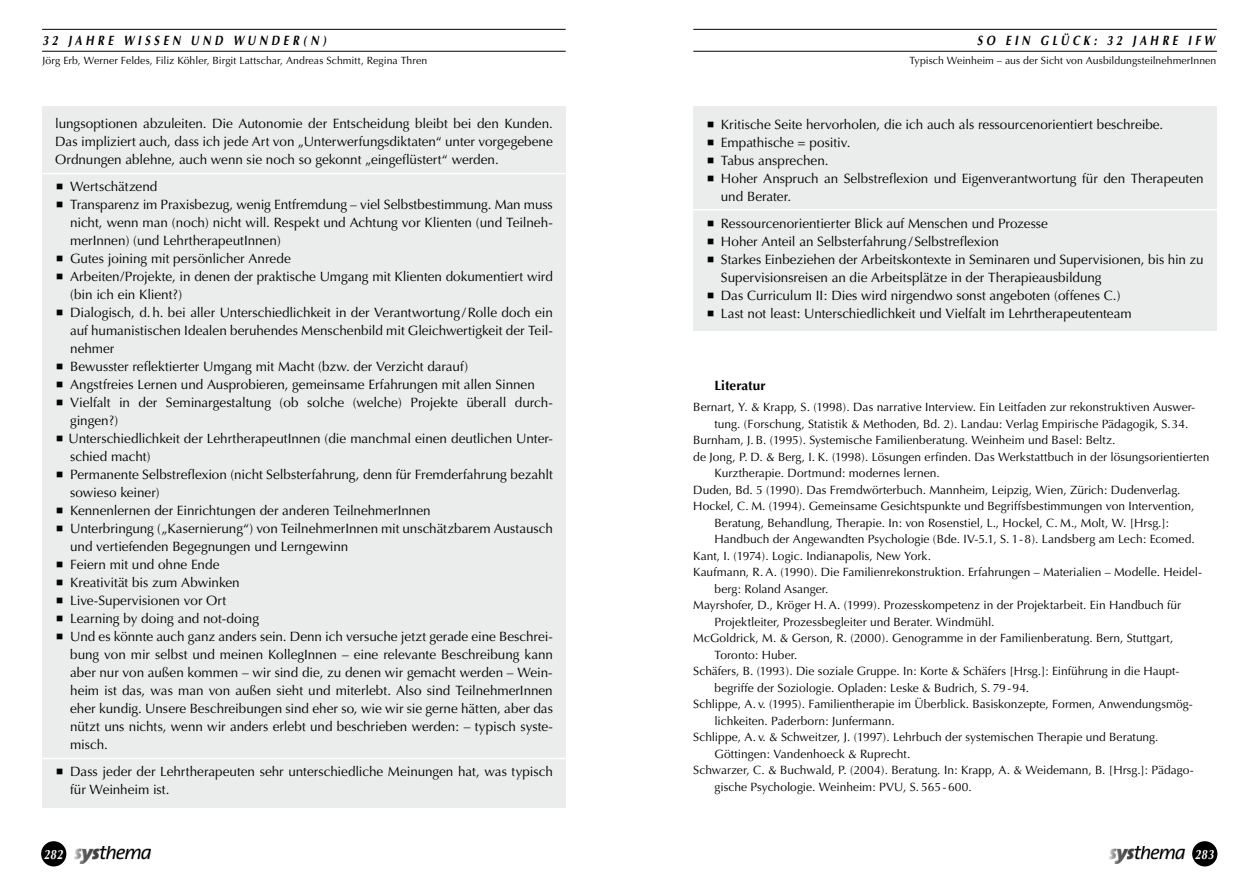
<style>
.page{position:relative;width:1259px;height:893px;background:#fff}
.page>*{position:absolute;margin:0;border:0;box-sizing:border-box;transform-origin:0 0}
.t1{font:13.5px/18px "Optima";letter-spacing:-.005em;color:#000}
.t2{font:italic 700 13.5px "Optima";letter-spacing:.335em;color:#000;scale:.8 1}
.t3{font:700 13.5px "Optima";color:#000}
.t4{font:italic 700 13.5px "Optima";letter-spacing:.05em;color:#fff;scale:.8 1}
.t5{font:12px "Optima";color:#000}
.t6{font:10.5px "Optima";letter-spacing:.005em;color:#000}
</style>
<div class="page">
<hr style="left:42px;top:29px;width:524px;height:1px;background:#000">
<hr style="left:42px;top:51px;width:524px;height:1px;background:#000">
<img style="left:74px;top:846px;width:76px;height:18px">
<div style="left:41px;top:841px;width:25px;height:25px;background:#000;border-radius:50%"></div>
<hr style="left:693px;top:29px;width:523px;height:1px;background:#000">
<hr style="left:693px;top:51px;width:523px;height:1px;background:#000">
<img style="left:1109px;top:846px;width:76px;height:18px">
<div style="left:1192px;top:841px;width:25px;height:25px;background:#000;border-radius:50%"></div>
<div style="left:693px;top:106px;width:523px;height:225px;background:#ebecec"></div>
<div style="left:43px;top:106px;width:523px;height:702px;background:#ebecec"></div>
<hr style="left:31px;top:173px;width:547px;height:1px;background:#fff">
<hr style="left:682px;top:209px;width:547px;height:1px;background:#fff">
<hr style="left:31px;top:758px;width:547px;height:1px;background:#fff">
<p class="t2" style="left:43px;top:32px;width:356px">32 JAHRE WISSEN UND WUNDER(N)</p>
<p class="t2" style="left:977px;top:32px;width:298px">SO EIN GLÜCK: 32 JAHRE IFW</p>
<p class="t6" style="left:909px;top:54px;width:308px">Typisch Weinheim – aus der Sicht von AusbildungsteilnehmerInnen</p>
<p class="t6" style="left:43px;top:54px;width:386px">Jörg Erb, Werner Feldes, Filiz Köhler, Birgit Lattschar, Andreas Schmitt, Regina Thren</p>
<p class="t1" style="left:55px;top:114px;width:499px;text-align:justify">lungsoptionen abzuleiten. Die Autonomie der Entscheidung bleibt bei den Kunden.<br>Das impliziert auch, dass ich jede Art von „Unterwerfungsdiktaten“ unter vorgegebene Ordnungen ablehne, auch wenn sie noch so gekonnt „eingeflüstert“ werden.</p>
<p class="t1" style="left:69px;top:177px;width:486px">Wertschätzend<br>Transparenz im Praxisbezug, wenig Entfremdung – viel Selbstbestimmung. Man muss nicht, wenn man (noch) nicht will. Respekt und Achtung vor Klienten (und Teilneh&shy;merInnen) (und LehrtherapeutInnen)<br>Gutes joining mit persönlicher Anrede<br>Arbeiten/Projekte, in denen der praktische Umgang mit Klienten dokumentiert wird (bin ich ein Klient?)<br>Dialogisch, d.h. bei aller Unterschiedlichkeit in der Verantwortung / Rolle doch ein auf humanistischen Idealen beruhendes Menschenbild mit Gleichwertigkeit der Teil&shy;nehmer<br>Bewusster reflektierter Umgang mit Macht (bzw. der Verzicht darauf)<br>Angstfreies Lernen und Ausprobieren, gemeinsame Erfahrungen mit allen Sinnen Vielfalt in der Seminargestaltung (ob solche (welche) Projekte überall durch&shy;gingen?)<br>Unterschiedlichkeit der LehrtherapeutInnen (die manchmal einen deutlichen Unter&shy;schied macht)<br>Permanente Selbstreflexion (nicht Selbsterfahrung, denn für Fremderfahrung bezahlt sowieso keiner)<br>Kennenlernen der Einrichtungen der anderen TeilnehmerInnen<br>Unterbringung („Kasernierung“) von TeilnehmerInnen mit unschätzbarem Austausch und vertiefenden Begegnungen und Lerngewinn<br>Feiern mit und ohne Ende<br>Kreativität bis zum Abwinken<br>Live-Supervisionen vor Ort<br>Learning by doing and not-doing<br>Und es könnte auch ganz anders sein. Denn ich versuche jetzt gerade eine Beschrei&shy;bung von mir selbst und meinen KollegInnen – eine relevante Beschreibung kann aber nur von außen kommen – wir sind die, zu denen wir gemacht werden – Wein&shy;heim ist das, was man von außen sieht und miterlebt. Also sind TeilnehmerInnen eher kundig. Unsere Beschreibungen sind eher so, wie wir sie gerne hätten, aber das nützt uns nichts, wenn wir anders erlebt und beschrieben werden: – typisch syste&shy;misch.</p>
<p class="t1" style="left:70px;top:762px;width:484px">Dass jeder der Lehrtherapeuten sehr unterschiedliche Meinungen hat, was typisch für Weinheim ist.</p>
<p class="t1" style="left:721px;top:115px;width:484px">Kritische Seite hervorholen, die ich auch als ressourcenorientiert beschreibe.<br>Empathische = positiv.<br>Tabus ansprechen.<br>Hoher Anspruch an Selbstreflexion und Eigenverantwortung für den Therapeuten und Berater.</p>
<p class="t1" style="left:721px;top:214px;width:484px">Ressourcenorientierter Blick auf Menschen und Prozesse<br>Hoher Anteil an Selbsterfahrung / Selbstreflexion<br>Starkes Einbeziehen der Arbeitskontexte in Seminaren und Supervisionen, bis hin zu Supervisionsreisen an die Arbeitsplätze in der Therapieausbildung<br>Das Curriculum II: Dies wird nirgendwo sonst angeboten (offenes C.)<br>Last not least: Unterschiedlichkeit und Vielfalt im Lehrtherapeutenteam</p>
<p class="t3" style="left:714px;top:377px;width:53px">Literatur</p>
<p class="t5" style="left:693px;top:400px;width:503px">Bernart, Y. &amp; Krapp, S. (1998). Das narrative Interview. Ein Leitfaden zur rekonstruktiven Auswer-</p>
<p class="t5" style="left:714px;top:417px;width:475px">tung. (Forschung, Statistik &amp; Methoden, Bd. 2). Landau: Verlag Empirische Pädagogik, S. 34.</p>
<p class="t5" style="left:693px;top:433px;width:424px">Burnham, J. B. (1995). Systemische Familienberatung. Weinheim und Basel: Beltz.</p>
<p class="t5" style="left:693px;top:450px;width:517px">de Jong, P. D. &amp; Berg, I. K. (1998). Lösungen erfinden. Das Werkstattbuch in der lösungsorientierten</p>
<p class="t5" style="left:714px;top:466px;width:227px">Kurztherapie. Dortmund: modernes lernen.</p>
<p class="t5" style="left:693px;top:483px;width:489px">Duden, Bd. 5 (1990). Das Fremdwörterbuch. Mannheim, Leipzig, Wien, Zürich: Dudenverlag.</p>
<p class="t5" style="left:693px;top:499px;width:502px">Hockel, C. M. (1994). Gemeinsame Gesichtspunkte und Begriffsbestimmungen von Intervention,</p>
<p class="t5" style="left:714px;top:516px;width:456px">Beratung, Behandlung, Therapie. In: von Rosenstiel, L., Hockel, C. M., Molt, W. [Hrsg.]:</p>
<p class="t5" style="left:714px;top:532px;width:481px">Handbuch der Angewandten Psychologie (Bde. IV-5.1, S. 1-8). Landsberg am Lech: Ecomed.</p>
<p class="t5" style="left:693px;top:549px;width:239px">Kant, I. (1974). Logic. Indianapolis, New York.</p>
<p class="t5" style="left:693px;top:565px;width:510px">Kaufmann, R. A. (1990). Die Familienrekonstruktion. Erfahrungen – Materialien – Modelle. Heidel-</p>
<p class="t5" style="left:714px;top:582px;width:116px">berg: Roland Asanger.</p>
<p class="t5" style="left:693px;top:598px;width:489px">Mayrshofer, D., Kröger H. A. (1999). Prozesskompetenz in der Projektarbeit. Ein Handbuch für</p>
<p class="t5" style="left:714px;top:615px;width:281px">Projektleiter, Prozessbegleiter und Berater. Windmühl.</p>
<p class="t5" style="left:693px;top:631px;width:482px">McGoldrick, M. &amp; Gerson, R. (2000). Genogramme in der Familienberatung. Bern, Stuttgart,</p>
<p class="t5" style="left:714px;top:648px;width:84px">Toronto: Huber.</p>
<p class="t5" style="left:693px;top:664px;width:487px">Schäfers, B. (1993). Die soziale Gruppe. In: Korte &amp; Schäfers [Hrsg.]: Einführung in die Haupt-</p>
<p class="t5" style="left:714px;top:681px;width:316px">begriffe der Soziologie. Opladen: Leske &amp; Budrich, S. 79-94.</p>
<p class="t5" style="left:693px;top:697px;width:501px">Schlippe, A. v. (1995). Familientherapie im Überblick. Basiskonzepte, Formen, Anwendungsmög-</p>
<p class="t5" style="left:714px;top:714px;width:182px">lichkeiten. Paderborn: Junfermann.</p>
<p class="t5" style="left:693px;top:730px;width:467px">Schlippe, A. v. &amp; Schweitzer, J. (1997). Lehrbuch der systemischen Therapie und Beratung.</p>
<p class="t5" style="left:714px;top:747px;width:197px">Göttingen: Vandenhoeck &amp; Ruprecht.</p>
<p class="t5" style="left:693px;top:763px;width:502px">Schwarzer, C. &amp; Buchwald, P. (2004). Beratung. In: Krapp, A. &amp; Weidemann, B. [Hrsg.]: Pädago-</p>
<p class="t5" style="left:714px;top:780px;width:259px">gische Psychologie. Weinheim: PVU, S. 565-600.</p>
<p class="t4" style="left:44px;top:846px;width:25px">282</p>
<p class="t4" style="left:1194px;top:846px;width:25px">283</p>
</div>
